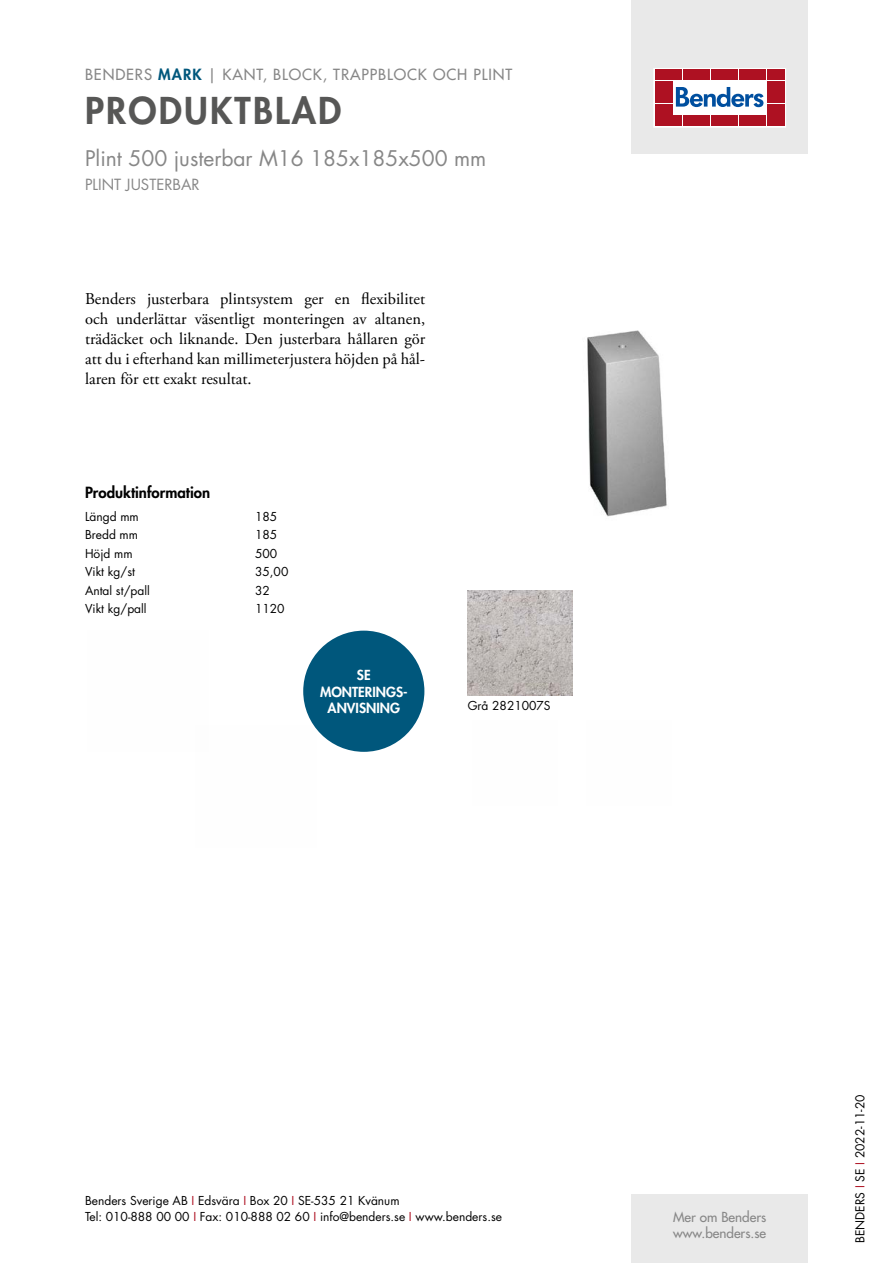
<style>
.page{position:relative;width:893px;height:1263px;background:#fff}
.page>*{position:absolute;margin:0;border:0;box-sizing:border-box;transform-origin:0 0}
.t1{font:800 36px "Futura Std";letter-spacing:.06em;color:#575756}
.t2{font:21px "Futura Std";color:#878787}
.t3{font:16.5px/19.8px "Adobe Garamond Pro";color:#000;text-align:justify}
.t4{font:500 15px "Futura Std";letter-spacing:.06em;color:#878787}
.t5{font:800 15px "Futura Std";color:#000}
.t6{font:15px "Futura Std";color:#878787}
.t7{font:500 13.5px/16.2px "Futura Std";color:#878787}
.t8{font:800 13.5px/16.2px "Futura Std";color:#fff;text-align:center}
.t9{font:12px/16.5px "Futura Std";color:#000}
.s1{font-weight:800;color:#00577c}
.s2{color:#ae1122}
</style>
<div class="page">
<div style="left:631px;top:0;width:177px;height:153px;background:#e9e9e9"></div>
<div style="left:631px;top:1195px;width:177px;height:68px;background:#e9e9e9"></div>
<svg style="left:656px;top:70px;width:128px;height:55px;background:#ebc5ca"></svg>
<div style="left:654px;top:68px;width:132px;height:59px;border:1px solid #fff"></div>
<div style="left:655px;top:70px;width:8px;height:10px;background:#ae1122"></div>
<div style="left:664px;top:70px;width:8px;height:10px;background:#ae1122"></div>
<div style="left:655px;top:81px;width:8px;height:10px;background:#ae1122"></div>
<div style="left:664px;top:81px;width:8px;height:10px;background:#ae1122"></div>
<div style="left:655px;top:93px;width:8px;height:10px;background:#ae1122"></div>
<div style="left:664px;top:93px;width:8px;height:10px;background:#ae1122"></div>
<div style="left:655px;top:104px;width:8px;height:11px;background:#ae1122"></div>
<div style="left:664px;top:104px;width:8px;height:11px;background:#ae1122"></div>
<div style="left:655px;top:116px;width:8px;height:10px;background:#ae1122"></div>
<div style="left:664px;top:116px;width:8px;height:10px;background:#ae1122"></div>
<div style="left:674px;top:70px;width:8px;height:10px;background:#ae1122"></div>
<div style="left:683px;top:70px;width:8px;height:10px;background:#ae1122"></div>
<div style="left:692px;top:70px;width:8px;height:10px;background:#ae1122"></div>
<div style="left:702px;top:70px;width:8px;height:10px;background:#ae1122"></div>
<div style="left:711px;top:70px;width:8px;height:10px;background:#ae1122"></div>
<div style="left:720px;top:70px;width:8px;height:10px;background:#ae1122"></div>
<div style="left:730px;top:70px;width:8px;height:10px;background:#ae1122"></div>
<div style="left:739px;top:70px;width:8px;height:10px;background:#ae1122"></div>
<div style="left:748px;top:70px;width:8px;height:10px;background:#ae1122"></div>
<div style="left:758px;top:70px;width:8px;height:10px;background:#ae1122"></div>
<div style="left:674px;top:116px;width:8px;height:10px;background:#ae1122"></div>
<div style="left:683px;top:116px;width:8px;height:10px;background:#ae1122"></div>
<div style="left:692px;top:116px;width:8px;height:10px;background:#ae1122"></div>
<div style="left:702px;top:116px;width:8px;height:10px;background:#ae1122"></div>
<div style="left:711px;top:116px;width:8px;height:10px;background:#ae1122"></div>
<div style="left:720px;top:116px;width:8px;height:10px;background:#ae1122"></div>
<div style="left:730px;top:116px;width:8px;height:10px;background:#ae1122"></div>
<div style="left:739px;top:116px;width:8px;height:10px;background:#ae1122"></div>
<div style="left:748px;top:116px;width:8px;height:10px;background:#ae1122"></div>
<div style="left:758px;top:116px;width:8px;height:10px;background:#ae1122"></div>
<div style="left:767px;top:70px;width:8px;height:10px;background:#ae1122"></div>
<div style="left:776px;top:70px;width:8px;height:10px;background:#ae1122"></div>
<div style="left:767px;top:81px;width:8px;height:10px;background:#ae1122"></div>
<div style="left:776px;top:81px;width:8px;height:10px;background:#ae1122"></div>
<div style="left:767px;top:93px;width:8px;height:10px;background:#ae1122"></div>
<div style="left:776px;top:93px;width:8px;height:10px;background:#ae1122"></div>
<div style="left:767px;top:104px;width:8px;height:11px;background:#ae1122"></div>
<div style="left:776px;top:104px;width:8px;height:11px;background:#ae1122"></div>
<div style="left:767px;top:116px;width:8px;height:10px;background:#ae1122"></div>
<div style="left:776px;top:116px;width:8px;height:10px;background:#ae1122"></div>
<svg style="left:676px;top:87px;width:87px;height:20px;background:#89add2"></svg>
<div style="left:303px;top:631px;width:121px;height:121px;background:#00577c;border-radius:50%"></div>
<img style="left:587px;top:330px;width:80px;height:187px">
<img style="left:468px;top:590px;width:105px;height:105px">
<p class="t4" style="left:85px;top:65px;width:429px">BENDERS <span class="s1">MARK</span> | KANT, BLOCK, TRAPPBLOCK OCH PLINT</p>
<h1 class="t1" style="left:85px;top:87px;width:258px">PRODUKTBLAD</h1>
<h2 class="t2" style="left:85px;top:144px;width:403px">Plint 500 justerbar M16 185x185x500 mm</h2>
<p class="t6" style="left:85px;top:175px;width:116px">PLINT JUSTERBAR</p>
<p class="t3" style="left:85px;top:290px;width:342px">Benders justerbara plintsystem ger en flexibilitet och underlättar väsentligt monteringen av altanen, trädäcket och liknande. Den justerbara hållaren gör att du i efterhand kan millimeterjustera höjden på hål&shy;laren för ett exakt resultat.</p>
<p class="t5" style="left:85px;top:483px;width:127px">Produktinformation</p>
<p class="t9" style="left:85px;top:508px;width:55px">Längd mm</p>
<p class="t9" style="left:255px;top:508px;width:24px">185</p>
<p class="t9" style="left:85px;top:527px;width:55px">Bredd mm</p>
<p class="t9" style="left:255px;top:527px;width:24px">185</p>
<p class="t9" style="left:85px;top:545px;width:49px">Höjd mm</p>
<p class="t9" style="left:255px;top:545px;width:24px">500</p>
<p class="t9" style="left:85px;top:563px;width:51px">Vikt kg/st</p>
<p class="t9" style="left:255px;top:563px;width:35px">35,00</p>
<p class="t9" style="left:85px;top:582px;width:66px">Antal st/pall</p>
<p class="t9" style="left:255px;top:582px;width:16px">32</p>
<p class="t9" style="left:85px;top:600px;width:63px">Vikt kg/pall</p>
<p class="t9" style="left:255px;top:600px;width:31px">1120</p>
<p class="t8" style="left:320px;top:667px;width:89px">SE<br>MONTERINGS-<br>ANVISNING</p>
<p class="t9" style="left:468px;top:697px;width:84px">Grå 2821007S</p>
<p class="t9" style="left:85px;top:1192px;width:418px">Benders Sverige AB <span class="s2">I</span> Edsvära <span class="s2">I</span> Box 20 <span class="s2">I</span> SE-535 21 Kvänum<br>Tel: 010-888 00 00 <span class="s2">I</span> Fax: 010-888 02 60 <span class="s2">I</span> info@benders.se <span class="s2">I</span> www.benders.se</p>
<p class="t7" style="left:673px;top:1209px;width:95px">Mer om Benders www.benders.se</p>
<p class="t9" style="left:852px;top:1243px;width:150px;rotate:-90deg">BENDERS <span class="s2">I</span> SE <span class="s2">I</span> 2022-11-20</p>
</div>
